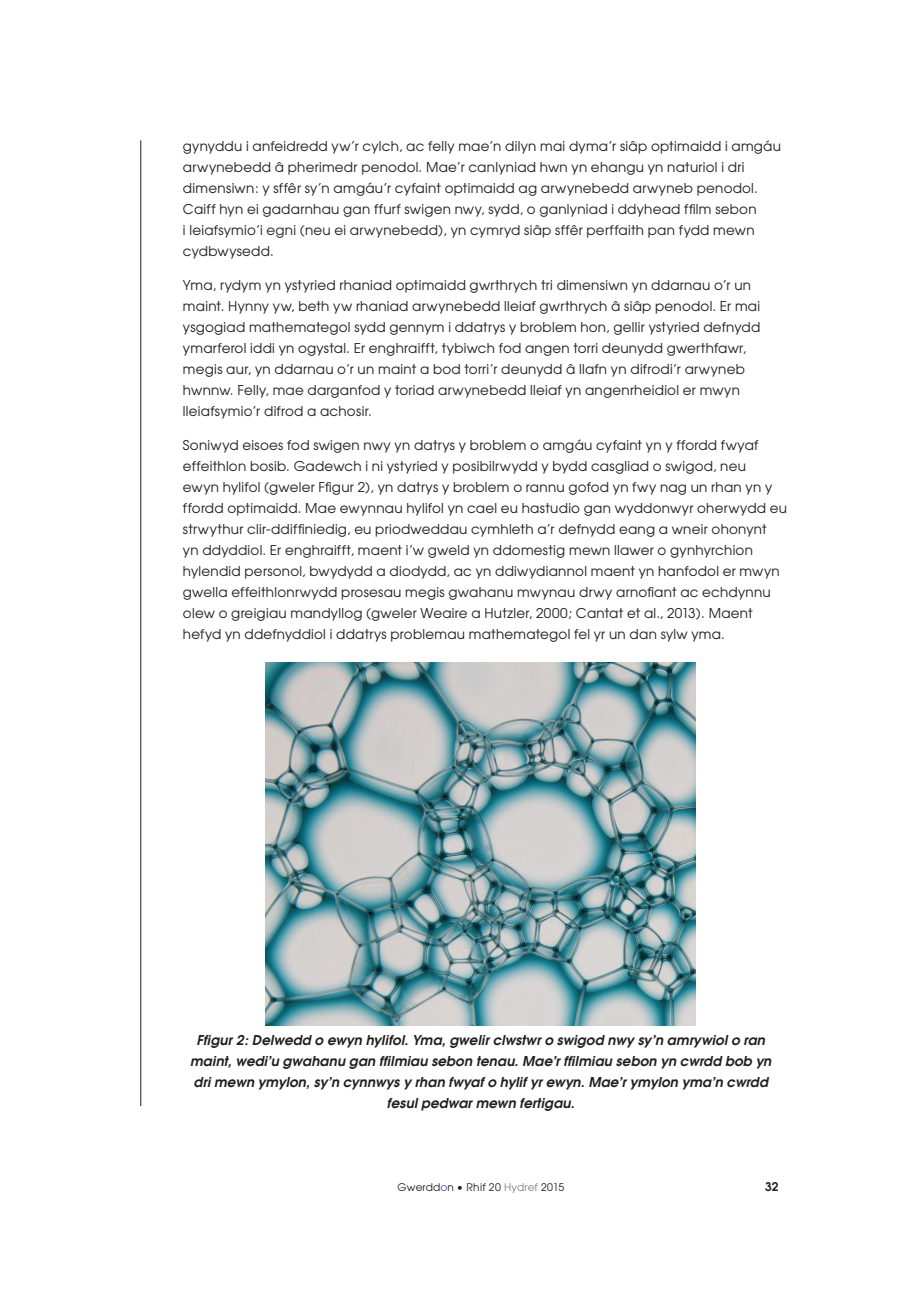
<style>
.page{position:relative;width:919px;height:1289px;background:#fff}
.page>*{position:absolute;margin:0;border:0;box-sizing:border-box;transform-origin:0 0}
.t1{font:13.5px/21px "Avant Garde";letter-spacing:.02em;color:#231f20}
.t2{font:italic 600 13.5px/21px "Avant Garde";letter-spacing:.01em;color:#231f20;text-align:center}
.t3{font:600 12px "Avant Garde";color:#231f20}
.t4{font:10.5px "Avant Garde";letter-spacing:.01em;color:#231f20}
.s1{color:#3a53a3}
.s2{color:#808285}
</style>
<div class="page">
<hr style="left:140px;top:140px;width:1px;height:966px;background:#231f20">
<img style="left:266px;top:662px;width:429px;height:363px">
<p class="t1" style="left:183px;top:136px;width:599px">gynyddu i anfeidredd yw’r cylch, ac felly mae’n dilyn mai dyma’r siâp optimaidd i amgáu arwynebedd â pherimedr penodol. Mae’r canlyniad hwn yn ehangu yn naturiol i dri dimensiwn: y sffêr sy’n amgáu’r cyfaint optimaidd ag arwynebedd arwyneb penodol.<br>Caiff hyn ei gadarnhau gan ffurf swigen nwy, sydd, o ganlyniad i ddyhead ffilm sebon<br>i leiafsymio’i egni (neu ei arwynebedd), yn cymryd siâp sffêr perffaith pan fydd mewn cydbwysedd.</p>
<p class="t1" style="left:183px;top:274px;width:579px">Yma, rydym yn ystyried rhaniad optimaidd gwrthrych tri dimensiwn yn ddarnau o’r un maint. Hynny yw, beth yw rhaniad arwynebedd lleiaf gwrthrych â siâp penodol. Er mai ysgogiad mathemategol sydd gennym i ddatrys y broblem hon, gellir ystyried defnydd ymarferol iddi yn ogystal. Er enghraifft, tybiwch fod angen torri deunydd gwerthfawr, megis aur, yn ddarnau o’r un maint a bod torri’r deunydd â llafn yn difrodi’r arwyneb hwnnw. Felly, mae darganfod y toriad arwynebedd lleiaf yn angenrheidiol er mwyn lleiafsymio’r difrod a achosir.</p>
<p class="t1" style="left:183px;top:434px;width:605px">Soniwyd eisoes fod swigen nwy yn datrys y broblem o amgáu cyfaint yn y ffordd fwyaf effeithlon bosib. Gadewch i ni ystyried y posibilrwydd y bydd casgliad o swigod, neu<br>ewyn hylifol (gweler Ffigur 2), yn datrys y broblem o rannu gofod yn fwy nag un rhan yn y ffordd optimaidd. Mae ewynnau hylifol yn cael eu hastudio gan wyddonwyr oherwydd eu strwythur clir-ddiffiniedig, eu priodweddau cymhleth a’r defnydd eang a wneir ohonynt<br>yn ddyddiol. Er enghraifft, maent i’w gweld yn ddomestig mewn llawer o gynhyrchion hylendid personol, bwydydd a diodydd, ac yn ddiwydiannol maent yn hanfodol er mwyn gwella effeithlonrwydd prosesau megis gwahanu mwynau drwy arnofiant ac echdynnu olew o greigiau mandyllog (gweler Weaire a Hutzler, 2000; Cantat et al., 2013). Maent hefyd yn ddefnyddiol i ddatrys problemau mathemategol fel yr un dan sylw yma.</p>
<p class="t2" style="left:190px;top:1028px;width:582px">Ffigur 2: Delwedd o ewyn hylifol. Yma, gwelir clwstwr o swigod nwy sy’n amrywiol o ran maint, wedi’u gwahanu gan ffilmiau sebon tenau. Mae’r ffilmiau sebon yn cwrdd bob yn dri mewn ymylon, sy’n cynnwys y rhan fwyaf o hylif yr ewyn. Mae’r ymylon yma’n cwrdd fesul pedwar mewn fertigau.</p>
<p class="t4" style="left:397px;top:1180px;width:168px">Gwerdd<span class="s1">o</span>n • Rhif 20 <span class="s2">Hydref</span> 2015</p>
<p class="t3" style="left:765px;top:1178px;width:15px">32</p>
</div>
